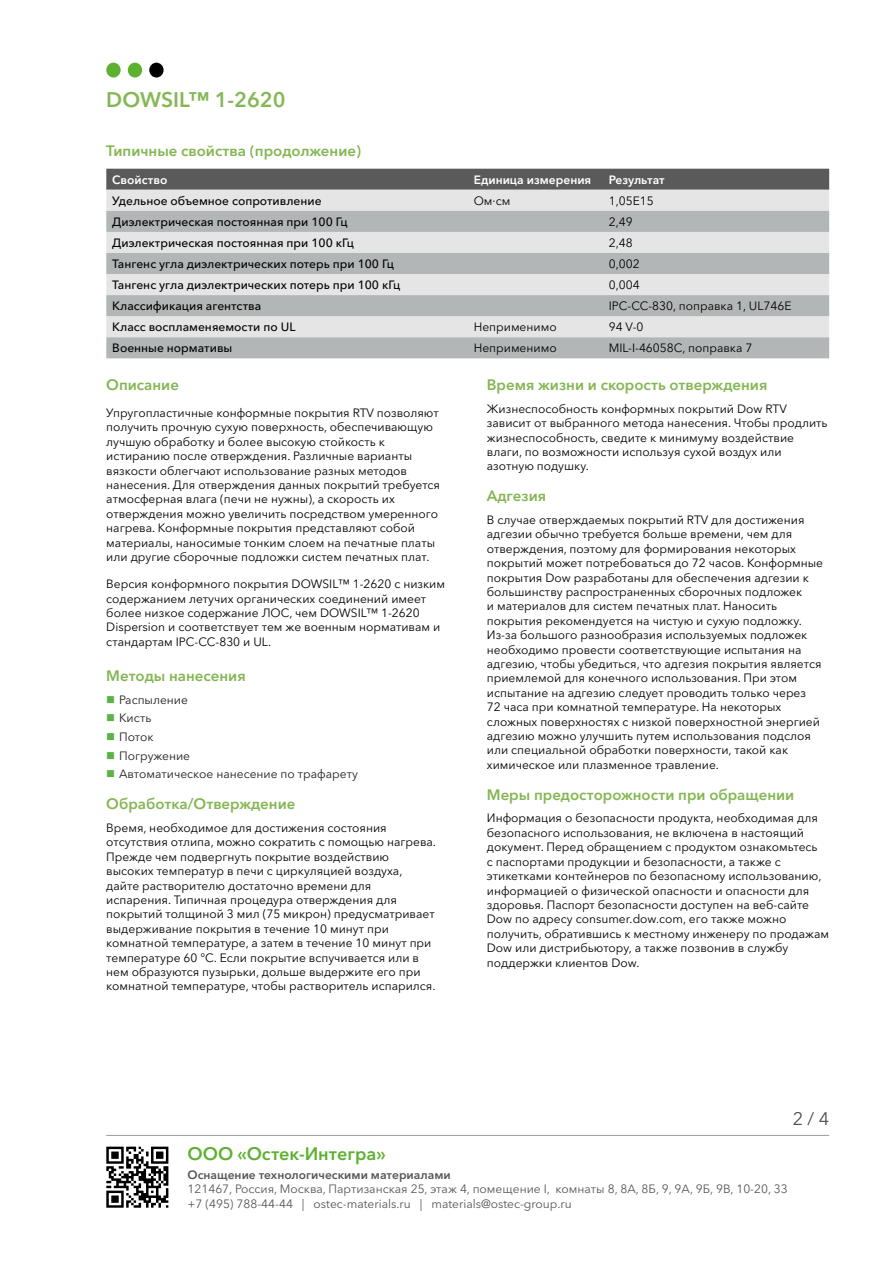
<style>
.page{position:relative;width:893px;height:1263px;background:#fff}
.page>*{position:absolute;margin:0;border:0;box-sizing:border-box;transform-origin:0 0}
.t1{font:600 21px "Avenir Next Cyr";color:#85b754}
.t2{font:600 18px "Avenir Next Cyr";color:#5eb130}
.t3{font:18px "Avenir Next Cyr";color:#504f4f}
.Заголовок3{font:600 15px "Avenir Next Cyr";color:#84b653}
.t4{font:12px/14.4px "Avenir Next Cyr";color:#020202}
.t5{font:500 12px "Avenir Next Cyr";color:#020202}
.t6{font:12px/14.4px "Avenir Next Cyr";color:#575756}
.t7{font:12px "Avenir Next Cyr";color:#231f20}
.t8{font:600 12px "Avenir Next Cyr";color:#575756}
.t9{font:600 12px "Avenir Next Cyr";color:#fff}
</style>
<div class="page">
<div style="left:106px;top:63px;width:15px;height:15px;background:#5eb130;border-radius:50%"></div>
<div style="left:128px;top:63px;width:14px;height:15px;background:#5eb130;border-radius:50%"></div>
<div style="left:149px;top:63px;width:15px;height:15px;background:#000;border-radius:50%"></div>
<hr style="left:106px;top:1135px;width:723px;height:1px;background:#9d9d9c">
<svg style="left:106px;top:1146px;width:62px;height:62px"></svg>
<div style="left:106px;top:169px;width:723px;height:21px;background:#5a5a5b"></div>
<div style="left:106px;top:190px;width:723px;height:21px;background:#e5e5e5"></div>
<svg style="left:106px;top:211px;width:723px;height:147px;background:#c8caca"></svg>
<h1 class="t1" style="left:106px;top:87px;width:181px">DOWSIL™ 1-2620</h1>
<p class="Заголовок3" style="left:106px;top:142px;width:256px">Типичные свойства (продолжение)</p>
<p class="t9" style="left:112px;top:172px;width:57px">Свойство</p>
<p class="t9" style="left:474px;top:172px;width:119px">Единица измерения</p>
<p class="t9" style="left:609px;top:172px;width:58px">Результат</p>
<p class="t5" style="left:112px;top:193px;width:211px">Удельное объемное сопротивление</p>
<p class="t4" style="left:474px;top:193px;width:38px">Ом·см</p>
<p class="t4" style="left:609px;top:193px;width:47px">1,05E15</p>
<p class="t5" style="left:112px;top:214px;width:237px">Диэлектрическая постоянная при 100 Гц</p>
<p class="t4" style="left:609px;top:215px;width:25px">2,49</p>
<p class="t5" style="left:112px;top:236px;width:243px">Диэлектрическая постоянная при 100 кГц</p>
<p class="t4" style="left:609px;top:236px;width:25px">2,48</p>
<p class="t5" style="left:112px;top:257px;width:283px">Тангенс угла диэлектрических потерь при 100 Гц</p>
<p class="t4" style="left:609px;top:257px;width:32px">0,002</p>
<p class="t5" style="left:112px;top:278px;width:290px">Тангенс угла диэлектрических потерь при 100 кГц</p>
<p class="t4" style="left:609px;top:278px;width:32px">0,004</p>
<p class="t5" style="left:112px;top:299px;width:150px">Классификация агентства</p>
<p class="t4" style="left:609px;top:299px;width:184px">IPC-CC-830, поправка 1, UL746E</p>
<p class="t5" style="left:112px;top:320px;width:185px">Класс воспламеняемости по UL</p>
<p class="t4" style="left:474px;top:320px;width:84px">Неприменимо</p>
<p class="t4" style="left:609px;top:320px;width:36px">94 V-0</p>
<p class="t5" style="left:112px;top:341px;width:122px">Военные нормативы</p>
<p class="t4" style="left:474px;top:341px;width:84px">Неприменимо</p>
<p class="t4" style="left:609px;top:341px;width:145px">MIL-I-46058C, поправка 7</p>
<p class="Заголовок3" style="left:487px;top:375px;width:282px">Время жизни и скорость отверждения</p>
<p class="t4" style="left:487px;top:401px;width:342px">Жизнеспособность конформных покрытий Dow RTV зависит от выбранного метода нанесения. Чтобы продлить жизнеспособность, сведите к минимуму воздействие влаги, по возможности используя сухой воздух или азотную подушку.</p>
<p class="Заголовок3" style="left:487px;top:487px;width:61px">Адгезия</p>
<p class="t4" style="left:487px;top:513px;width:338px">В случае отверждаемых покрытий RTV для достижения адгезии обычно требуется больше времени, чем для отверждения, поэтому для формирования некоторых покрытий может потребоваться до 72 часов. Конформные покрытия Dow разработаны для обеспечения адгезии к большинству распространенных сборочных подложек<br>и материалов для систем печатных плат. Наносить покрытия рекомендуется на чистую и сухую подложку.<br>Из-за большого разнообразия используемых подложек необходимо провести соответствующие испытания на адгезию, чтобы убедиться, что адгезия покрытия является приемлемой для конечного использования. При этом испытание на адгезию следует проводить только через<br>72 часа при комнатной температуре. На некоторых сложных поверхностях с низкой поверхностной энергией адгезию можно улучшить путем использования подслоя или специальной обработки поверхности, такой как химическое или плазменное травление.</p>
<p class="Заголовок3" style="left:487px;top:785px;width:309px">Меры предосторожности при обращении</p>
<p class="t4" style="left:487px;top:811px;width:344px">Информация о безопасности продукта, необходимая для безопасного использования, не включена в настоящий документ. Перед обращением с продуктом ознакомьтесь<br>с паспортами продукции и безопасности, а также с этикетками контейнеров по безопасному использованию, информацией о физической опасности и опасности для здоровья. Паспорт безопасности доступен на веб-сайте Dow по адресу consumer.dow.com, его также можно получить, обратившись к местному инженеру по продажам Dow или дистрибьютору, а также позвонив в службу поддержки клиентов Dow.</p>
<p class="Заголовок3" style="left:106px;top:375px;width:74px">Описание</p>
<p class="t4" style="left:106px;top:406px;width:335px">Упругопластичные конформные покрытия RTV позволяют получить прочную сухую поверхность, обеспечивающую лучшую обработку и более высокую стойкость к истиранию после отверждения. Различные варианты вязкости облегчают использование разных методов нанесения. Для отверждения данных покрытий требуется атмосферная влага (печи не нужны), а скорость их отверждения можно увеличить посредством умеренного нагрева. Конформные покрытия представляют собой материалы, наносимые тонким слоем на печатные платы или другие сборочные подложки систем печатных плат.</p>
<p class="t4" style="left:106px;top:577px;width:340px">Версия конформного покрытия DOWSIL™ 1-2620 с низким содержанием летучих органических соединений имеет более низкое содержание ЛОС, чем DOWSIL™ 1-2620<br>Dispersion и соответствует тем же военным нормативам и стандартам IPC-CC-830 и UL.</p>
<p class="Заголовок3" style="left:106px;top:666px;width:141px">Методы нанесения</p>
<p class="t7" style="left:119px;top:692px;width:70px">Распыление</p>
<p class="t7" style="left:119px;top:711px;width:34px">Кисть</p>
<p class="t7" style="left:119px;top:730px;width:36px">Поток</p>
<p class="t7" style="left:119px;top:748px;width:73px">Погружение</p>
<p class="t7" style="left:119px;top:767px;width:240px">Автоматическое нанесение по трафарету</p>
<p class="Заголовок3" style="left:106px;top:795px;width:191px">Обработка/Отверждение</p>
<p class="t4" style="left:106px;top:820px;width:331px">Время, необходимое для достижения состояния отсутствия отлипа, можно сократить с помощью нагрева.<br>Прежде чем подвергнуть покрытие воздействию высоких температур в печи с циркуляцией воздуха, дайте растворителю достаточно времени для испарения. Типичная процедура отверждения для покрытий толщиной 3 мил (75 микрон) предусматривает выдерживание покрытия в течение 10 минут при комнатной температуре, а затем в течение 10 минут при температуре 60 °C. Если покрытие вспучивается или в нем образуются пузырьки, дольше выдержите его при комнатной температуре, чтобы растворитель испарился.</p>
<h2 class="t3" style="left:793px;top:1107px;width:38px">2 / 4</h2>
<h2 class="t2" style="left:188px;top:1143px;width:200px">ООО «Остек-Интегра»</h2>
<p class="t8" style="left:188px;top:1167px;width:265px">Оснащение технологическими материалами</p>
<p class="t6" style="left:188px;top:1182px;width:602px">121467, Россия, Москва, Партизанская 25, этаж 4, помещение I, комнаты 8, 8А, 8Б, 9, 9А, 9Б, 9В, 10-20, 33 +7 (495) 788-44-44 | ostec-materials.ru | materials@ostec-group.ru</p>
</div>
